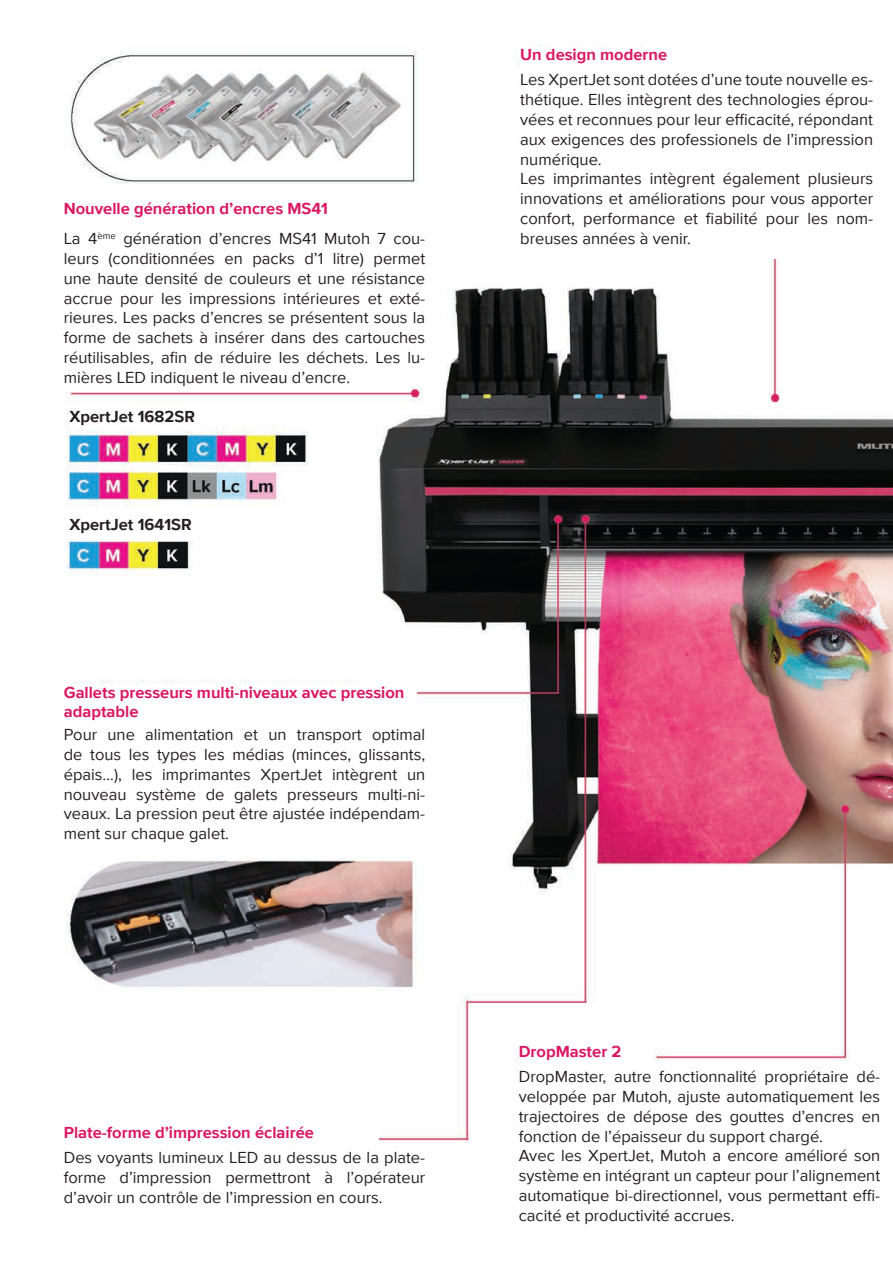
<style>
.page{position:relative;width:893px;height:1263px;background:#fff}
.page>*{position:absolute;margin:0;border:0;box-sizing:border-box;transform-origin:0 0}
.t1{font:16.5px/19.8px "Proxima Nova";color:#231f20}
.t2{font:700 16.5px/19.8px "Proxima Nova";color:#db1764}
.t3{font:700 16.5px "Proxima Nova";color:#231f20}
.s1{font-weight:700;color:#db1764}
</style>
<div class="page">
<img style="left:66px;top:45px;width:827px;height:1097px">
<div style="left:64px;top:201px;width:361px;height:186px;background:#fff"></div>
<div style="left:64px;top:685px;width:353px;height:42px;background:#fff"></div>
<div style="left:64px;top:727px;width:361px;height:128px;background:#fff"></div>
<div style="left:64px;top:1125px;width:314px;height:25px;background:#fff"></div>
<div style="left:519px;top:1044px;width:127px;height:25px;background:#fff"></div>
<div style="left:520px;top:47px;width:230px;height:25px;background:#fff"></div>
<div style="left:519px;top:1069px;width:361px;height:166px;background:#fff"></div>
<div style="left:520px;top:72px;width:353px;height:187px;background:#fff"></div>
<div style="left:69px;top:409px;width:128px;height:20px;background:#fff"></div>
<div style="left:69px;top:517px;width:128px;height:19px;background:#fff"></div>
<p class="t1" style="left:64px;top:192px;width:363px;line-height:30.6px"><span class="s1">Nouvelle génération d’encres MS41<br></span>La 4<sup>ème</sup> génération d’encres MS41 Mutoh 7 cou-</p>
<p class="t1" style="left:64px;top:248px;width:363px;text-align:justify">leurs (conditionnées en packs d’1 litre) permet une haute densité de couleurs et une résistance accrue pour les impressions intérieures et exté&shy;rieures. Les packs d’encres se présentent sous la forme de sachets à insérer dans des cartouches réutilisables, afin de réduire les déchets. Les lu&shy;mières LED indiquent le niveau d’encre.</p>
<p class="t3" style="left:69px;top:404px;width:127px">XpertJet 1682SR</p>
<p class="t3" style="left:69px;top:512px;width:124px">XpertJet 1641SR</p>
<p class="t2" style="left:64px;top:682px;width:342px">Gallets presseurs multi-niveaux avec pression adaptable</p>
<p class="t1" style="left:64px;top:724px;width:363px;text-align:justify">Pour une alimentation et un transport optimal de tous les types les médias (minces, glissants, épais...), les imprimantes XpertJet intègrent un nouveau système de galets presseurs multi-ni&shy;veaux. La pression peut être ajustée indépendam&shy;ment sur chaque galet.</p>
<p class="t2" style="left:64px;top:1122px;width:252px">Plate-forme d’impression éclairée</p>
<p class="t1" style="left:64px;top:1147px;width:363px;text-align:justify">Des voyants lumineux LED au dessus de la plate&shy;forme d’impression permettront à l’opérateur d’avoir un contrôle de l’impression en cours.</p>
<p class="t2" style="left:520px;top:44px;width:148px">Un design moderne</p>
<p class="t1" style="left:520px;top:69px;width:354px">Les XpertJet sont dotées d’une toute nouvelle es&shy;thétique. Elles intègrent des technologies éprou&shy;vées et reconnues pour leur efficacité, répondant aux exigences des professionels de l’impression numérique.<br>Les imprimantes intègrent également plusieurs innovations et améliorations pour vous apporter confort, performance et fiabilité pour les nom&shy;breuses années à venir.</p>
<p class="t2" style="left:519px;top:1041px;width:104px">DropMaster 2</p>
<p class="t1" style="left:519px;top:1066px;width:363px">DropMaster, autre fonctionnalité propriétaire dé&shy;veloppée par Mutoh, ajuste automatiquement les trajectoires de dépose des gouttes d’encres en fonction de l’épaisseur du support chargé.<br>Avec les XpertJet, Mutoh a encore amélioré son système en intégrant un capteur pour l’alignement automatique bi-directionnel, vous permettant effi&shy;cacité et productivité accrues.</p>
</div>
